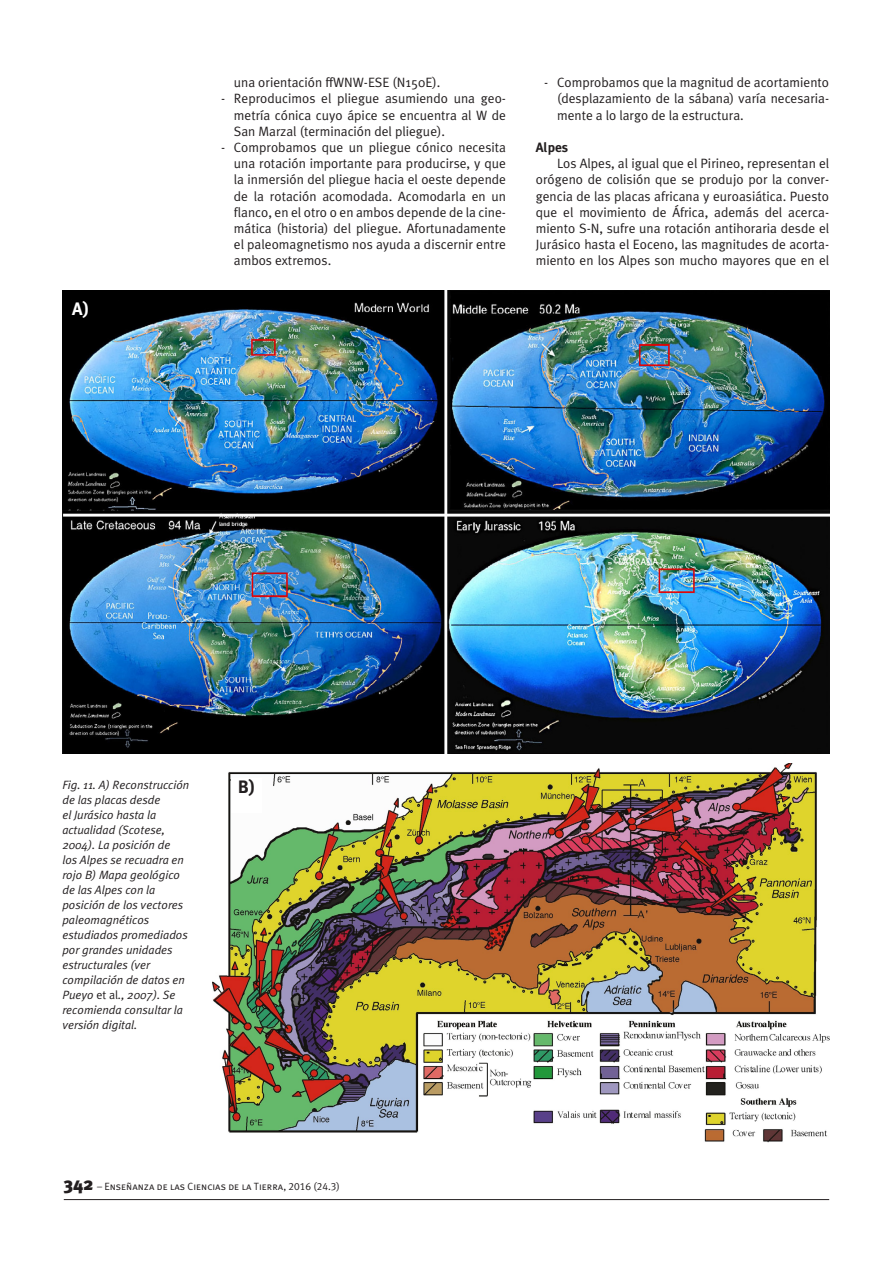
<style>
.page{position:relative;width:893px;height:1263px;background:#fff}
.page>*{position:absolute;margin:0;border:0;box-sizing:border-box;transform-origin:0 0}
.t1{font:700 18px "Meta Plus";color:#fff}
.t2{font:700 18px "Meta Plus";color:#231f20}
.t3{font:13.5px/16.2px "Meta Plus";color:#231f20;text-align:justify}
.t4{font:700 13.5px "Meta Plus";color:#231f20}
.t5{font:italic 12px/15px "Meta Plus";color:#231f20}
.t6{font:10.5px "Meta Plus Caps";color:#231f20}
.s1{font-style:normal}
.s2{font-family:"Meta Plus";font-weight:900;font-size:18px}
</style>
<div class="page">
<hr style="left:64px;top:1199px;width:765px;height:1px;background:#231f20">
<img style="left:62px;top:291px;width:767px;height:463px">
<img style="left:213px;top:763px;width:616px;height:379px">
<div style="left:231px;top:779px;width:30px;height:34px;background:#fff"></div>
<h1 class="t1" style="left:72px;top:299px;width:18px">A)</h1>
<p class="t3" style="left:234px;top:74px;width:208px">una orientación ≈WNW-ESE (N150E).</p>
<p class="t3" style="left:234px;top:90px;width:274px;text-indent:-13px">- Reproducimos el pliegue asumiendo una geo&shy;metría cónica cuyo ápice se encuentra al W de San Marzal (terminación del pliegue).</p>
<p class="t3" style="left:234px;top:139px;width:274px;text-indent:-13px">- Comprobamos que un pliegue cónico necesita una rotación importante para producirse, y que la inmersión del pliegue hacia el oeste depende de la rotación acomodada. Acomodarla en un flanco, en el otro o en ambos depende de la cine&shy;mática (historia) del pliegue. Afortunadamente el paleomagnetismo nos ayuda a discernir entre ambos extremos.</p>
<p class="t3" style="left:557px;top:74px;width:274px;text-indent:-13px">- Comprobamos que la magnitud de acortamiento (desplazamiento de la sábana) varía necesaria&shy;mente a lo largo de la estructura.</p>
<p class="t4" style="left:536px;top:140px;width:34px">Alpes</p>
<p class="t3" style="left:536px;top:155px;width:295px;text-indent:21px">Los Alpes, al igual que el Pirineo, representan el orógeno de colisión que se produjo por la conver&shy;gencia de las placas africana y euroasiática. Puesto que el movimiento de África, además del acerca&shy;miento S-N, sufre una rotación antihoraria desde el Jurásico hasta el Eoceno, las magnitudes de acorta&shy;miento en los Alpes son mucho mayores que en el</p>
<p class="t5" style="left:62px;top:778px;width:128px">Fig. 11. A) Reconstrucción de las placas desde<br>el Jurásico hasta la actualidad (Scotese,<br>2004). La posición de<br>los Alpes se recuadra en rojo B) Mapa geológico de las Alpes con la posición de los vectores paleomagnéticos estudiados promediados por grandes unidades estructurales (ver compilación de datos en<br>Pueyo <span class="s1">et al</span>., 2007). Se recomienda consultar la versión digital.</p>
<h1 class="t2" style="left:238px;top:776px;width:19px">B)</h1>
<p class="t6" style="left:64px;top:1180px;width:278px"><span class="s2">342</span> – Enseñanza de las Ciencias de la Tierra, 2016 (24.3)</p>
</div>
